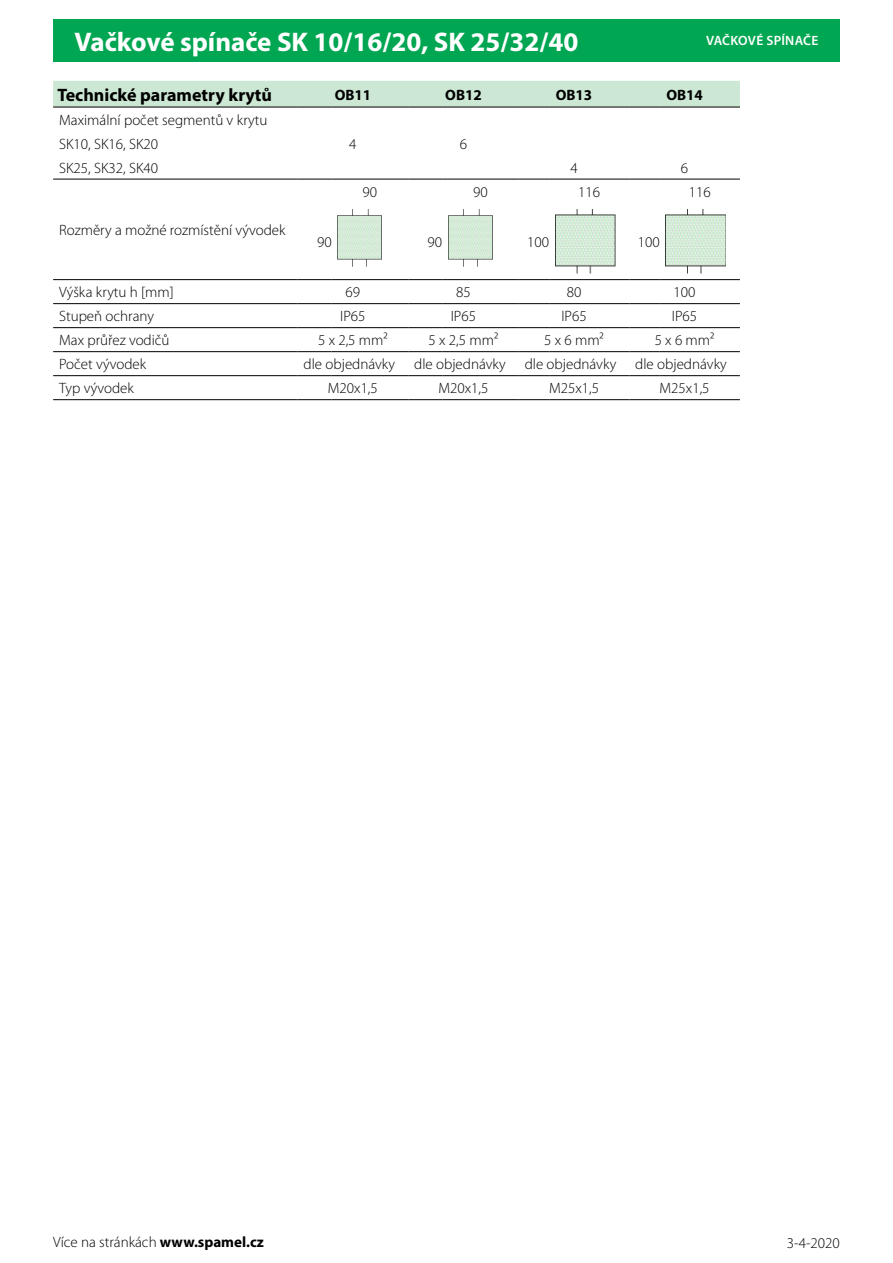
<style>
.page{position:relative;width:893px;height:1263px;background:#fff}
.page>*{position:absolute;margin:0;border:0;box-sizing:border-box;transform-origin:0 0}
.t1{font:700 27px "Myriad Pro";color:#fff}
.t2{font:700 18px "Myriad Pro";color:#000}
.t3{font:300 15px/24px "Myriad Pro";color:#000}
.t4{font:700 15px "Myriad Pro";color:#000}
.t5{font:600 13.5px "Myriad Pro";letter-spacing:.02em;color:#fff}
.s1{font-weight:700}
</style>
<div class="page">
<div style="left:53px;top:19px;width:787px;height:43px;background:#00a651"></div>
<div style="left:53px;top:81px;width:687px;height:26px;background:#cce7d3"></div>
<hr style="left:53px;top:279px;width:245px;height:1px;background:#000">
<hr style="left:298px;top:279px;width:34px;height:1px;background:#000">
<hr style="left:332px;top:279px;width:76px;height:1px;background:#000">
<hr style="left:408px;top:279px;width:34px;height:1px;background:#000">
<hr style="left:442px;top:279px;width:77px;height:1px;background:#000">
<hr style="left:519px;top:279px;width:30px;height:1px;background:#000">
<hr style="left:549px;top:279px;width:80px;height:1px;background:#000">
<hr style="left:629px;top:279px;width:31px;height:1px;background:#000">
<hr style="left:660px;top:279px;width:80px;height:1px;background:#000">
<hr style="left:53px;top:303px;width:245px;height:1px;background:#000">
<hr style="left:298px;top:303px;width:34px;height:1px;background:#000">
<hr style="left:332px;top:303px;width:76px;height:1px;background:#000">
<hr style="left:408px;top:303px;width:34px;height:1px;background:#000">
<hr style="left:442px;top:303px;width:77px;height:1px;background:#000">
<hr style="left:519px;top:303px;width:30px;height:1px;background:#000">
<hr style="left:549px;top:303px;width:80px;height:1px;background:#000">
<hr style="left:629px;top:303px;width:31px;height:1px;background:#000">
<hr style="left:660px;top:303px;width:80px;height:1px;background:#000">
<hr style="left:53px;top:327px;width:245px;height:1px;background:#000">
<hr style="left:298px;top:327px;width:34px;height:1px;background:#000">
<hr style="left:332px;top:327px;width:76px;height:1px;background:#000">
<hr style="left:408px;top:327px;width:34px;height:1px;background:#000">
<hr style="left:442px;top:327px;width:77px;height:1px;background:#000">
<hr style="left:519px;top:327px;width:30px;height:1px;background:#000">
<hr style="left:549px;top:327px;width:80px;height:1px;background:#000">
<hr style="left:629px;top:327px;width:31px;height:1px;background:#000">
<hr style="left:660px;top:327px;width:80px;height:1px;background:#000">
<hr style="left:53px;top:351px;width:245px;height:1px;background:#000">
<hr style="left:298px;top:351px;width:34px;height:1px;background:#000">
<hr style="left:332px;top:351px;width:76px;height:1px;background:#000">
<hr style="left:408px;top:351px;width:34px;height:1px;background:#000">
<hr style="left:442px;top:351px;width:77px;height:1px;background:#000">
<hr style="left:519px;top:351px;width:30px;height:1px;background:#000">
<hr style="left:549px;top:351px;width:80px;height:1px;background:#000">
<hr style="left:629px;top:351px;width:31px;height:1px;background:#000">
<hr style="left:660px;top:351px;width:80px;height:1px;background:#000">
<hr style="left:53px;top:375px;width:245px;height:1px;background:#000">
<hr style="left:298px;top:375px;width:34px;height:1px;background:#000">
<hr style="left:332px;top:375px;width:76px;height:1px;background:#000">
<hr style="left:408px;top:375px;width:34px;height:1px;background:#000">
<hr style="left:442px;top:375px;width:77px;height:1px;background:#000">
<hr style="left:519px;top:375px;width:30px;height:1px;background:#000">
<hr style="left:549px;top:375px;width:80px;height:1px;background:#000">
<hr style="left:629px;top:375px;width:31px;height:1px;background:#000">
<hr style="left:660px;top:375px;width:80px;height:1px;background:#000">
<hr style="left:53px;top:399px;width:245px;height:1px;background:#000">
<hr style="left:298px;top:399px;width:34px;height:1px;background:#000">
<hr style="left:332px;top:399px;width:76px;height:1px;background:#000">
<hr style="left:408px;top:399px;width:34px;height:1px;background:#000">
<hr style="left:442px;top:399px;width:77px;height:1px;background:#000">
<hr style="left:519px;top:399px;width:30px;height:1px;background:#000">
<hr style="left:549px;top:399px;width:80px;height:1px;background:#000">
<hr style="left:629px;top:399px;width:31px;height:1px;background:#000">
<hr style="left:660px;top:399px;width:80px;height:1px;background:#000">
<hr style="left:53px;top:179px;width:245px;height:1px;background:#000">
<hr style="left:298px;top:179px;width:34px;height:1px;background:#000">
<hr style="left:332px;top:179px;width:76px;height:1px;background:#000">
<hr style="left:408px;top:179px;width:34px;height:1px;background:#000">
<hr style="left:442px;top:179px;width:77px;height:1px;background:#000">
<hr style="left:519px;top:179px;width:30px;height:1px;background:#000">
<hr style="left:549px;top:179px;width:80px;height:1px;background:#000">
<hr style="left:629px;top:179px;width:31px;height:1px;background:#000">
<hr style="left:660px;top:179px;width:80px;height:1px;background:#000">
<hr style="left:53px;top:107px;width:245px;height:1px;background:#000">
<hr style="left:298px;top:107px;width:34px;height:1px;background:#000">
<hr style="left:332px;top:107px;width:76px;height:1px;background:#000">
<hr style="left:408px;top:107px;width:34px;height:1px;background:#000">
<hr style="left:442px;top:107px;width:77px;height:1px;background:#000">
<hr style="left:519px;top:107px;width:30px;height:1px;background:#000">
<hr style="left:549px;top:107px;width:80px;height:1px;background:#000">
<hr style="left:629px;top:107px;width:31px;height:1px;background:#000">
<hr style="left:660px;top:107px;width:80px;height:1px;background:#000">
<img style="left:338px;top:209px;width:44px;height:58px">
<img style="left:448px;top:209px;width:44px;height:58px">
<img style="left:555px;top:209px;width:60px;height:64px">
<img style="left:666px;top:209px;width:60px;height:64px">
<h1 class="t1" style="left:74px;top:24px;width:505px">Vačkové spínače SK 10/16/20, SK 25/32/40</h1>
<p class="t5" style="left:706px;top:32px;width:114px">VAČKOVÉ SPÍNAČE</p>
<p class="t2" style="left:57px;top:83px;width:216px">Technické parametry krytů</p>
<p class="t4" style="left:335px;top:85px;width:38px">OB11</p>
<p class="t4" style="left:445px;top:85px;width:38px">OB12</p>
<p class="t4" style="left:556px;top:85px;width:38px">OB13</p>
<p class="t4" style="left:666px;top:85px;width:38px">OB14</p>
<p class="t3" style="left:59px;top:108px;width:210px">Maximální počet segmentů v krytu<br>SK10, SK16, SK20</p>
<p class="t3" style="left:349px;top:132px;width:9px">4</p>
<p class="t3" style="left:460px;top:132px;width:9px">6</p>
<p class="t3" style="left:59px;top:156px;width:100px">SK25, SK32, SK40</p>
<p class="t3" style="left:570px;top:156px;width:9px">4</p>
<p class="t3" style="left:681px;top:156px;width:9px">6</p>
<p class="t3" style="left:59px;top:218px;width:228px">Rozměry a možné rozmístění vývodek</p>
<p class="t3" style="left:363px;top:180px;width:16px">90</p>
<p class="t3" style="left:473px;top:180px;width:16px">90</p>
<p class="t3" style="left:578px;top:180px;width:23px">116</p>
<p class="t3" style="left:689px;top:180px;width:23px">116</p>
<p class="t3" style="left:317px;top:230px;width:16px">90</p>
<p class="t3" style="left:428px;top:230px;width:16px">90</p>
<p class="t3" style="left:527px;top:230px;width:23px">100</p>
<p class="t3" style="left:638px;top:230px;width:23px">100</p>
<p class="t3" style="left:59px;top:280px;width:116px">Výška krytu h [mm]</p>
<p class="t3" style="left:346px;top:280px;width:16px">69</p>
<p class="t3" style="left:456px;top:280px;width:16px">85</p>
<p class="t3" style="left:567px;top:280px;width:16px">80</p>
<p class="t3" style="left:674px;top:280px;width:23px">100</p>
<p class="t3" style="left:59px;top:304px;width:96px">Stupeň ochrany</p>
<p class="t3" style="left:340px;top:304px;width:27px">IP65</p>
<p class="t3" style="left:451px;top:304px;width:27px">IP65</p>
<p class="t3" style="left:561px;top:304px;width:27px">IP65</p>
<p class="t3" style="left:672px;top:304px;width:27px">IP65</p>
<p class="t3" style="left:59px;top:328px;width:112px">Max průřez vodičů</p>
<p class="t3" style="left:318px;top:328px;width:71px">5 x 2,5 mm²</p>
<p class="t3" style="left:429px;top:328px;width:71px">5 x 2,5 mm²</p>
<p class="t3" style="left:544px;top:328px;width:61px">5 x 6 mm²</p>
<p class="t3" style="left:655px;top:328px;width:61px">5 x 6 mm²</p>
<p class="t3" style="left:59px;top:352px;width:89px">Počet vývodek</p>
<p class="t3" style="left:304px;top:352px;width:93px">dle objednávky</p>
<p class="t3" style="left:414px;top:352px;width:93px">dle objednávky</p>
<p class="t3" style="left:525px;top:352px;width:93px">dle objednávky</p>
<p class="t3" style="left:635px;top:352px;width:93px">dle objednávky</p>
<p class="t3" style="left:59px;top:376px;width:76px">Typ vývodek</p>
<p class="t3" style="left:328px;top:376px;width:51px">M20x1,5</p>
<p class="t3" style="left:438px;top:376px;width:51px">M20x1,5</p>
<p class="t3" style="left:549px;top:376px;width:51px">M25x1,5</p>
<p class="t3" style="left:660px;top:376px;width:51px">M25x1,5</p>
<p class="t3" style="left:53px;top:1230px;width:212px">Více na stránkách <span class="s1">www.spamel.cz</span></p>
<p class="t3" style="left:787px;top:1231px;width:54px">3-4-2020</p>
</div>
